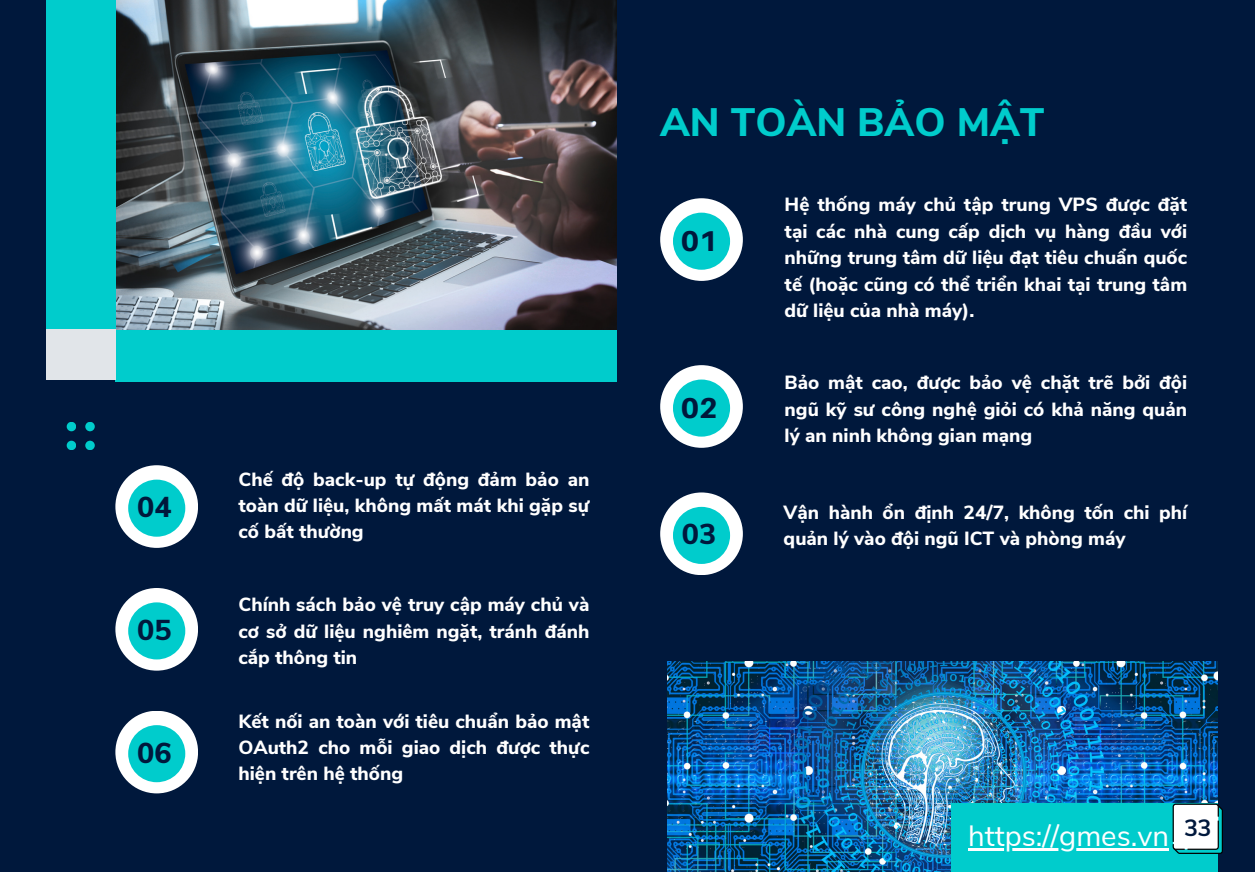
<style>
.page{position:relative;width:1255px;height:872px;background:#fff}
.page>*{position:absolute;margin:0;border:0;box-sizing:border-box;transform-origin:0 0}
.t1{font:800 39.6px "Nunito Sans";color:#0cc}
.t2{font:29.25px "Nunito Sans";color:#fff}
.t3{font:800 28.65px "Nunito Sans";color:#00183c}
.t4{font:800 28.65px "Aileron";color:#00183c}
.t5{font:700 23.4px "Nunito Sans";color:#00183c}
.t6{font:800 19.05px/26.4px "Nunito Sans";color:#fff;text-align:justify}
</style>
<div class="page">
<div style="left:0;top:0;width:1254px;height:872px;background:#00183c"></div>
<img style="left:115px;top:0;width:501px;height:330px">
<div style="left:115px;top:330px;width:501px;height:51px;background:#0cc"></div>
<div style="left:46px;top:329px;width:69px;height:51px;background:#e1e5e9"></div>
<div style="left:46px;top:0;width:69px;height:329px;background:#0cc"></div>
<div style="left:67px;top:422px;width:9px;height:9px;background:#0cc;border-radius:50%"></div>
<div style="left:85px;top:422px;width:10px;height:9px;background:#0cc;border-radius:50%"></div>
<div style="left:67px;top:441px;width:9px;height:9px;background:#0cc;border-radius:50%"></div>
<div style="left:85px;top:441px;width:10px;height:9px;background:#0cc;border-radius:50%"></div>
<div style="left:660px;top:198px;width:83px;height:83px;background:#fff;border-radius:50%"></div>
<div style="left:673px;top:213px;width:57px;height:57px;background:#0cc;border-radius:50%"></div>
<img style="left:667px;top:661px;width:550px;height:211px">
<div style="left:950px;top:803px;width:267px;height:69px;background:#0cc"></div>
<div style="left:660px;top:365px;width:83px;height:83px;background:#fff;border-radius:50%"></div>
<div style="left:673px;top:379px;width:57px;height:58px;background:#0cc;border-radius:50%"></div>
<div style="left:115px;top:465px;width:83px;height:83px;background:#fff;border-radius:50%"></div>
<div style="left:128px;top:480px;width:57px;height:57px;background:#0cc;border-radius:50%"></div>
<div style="left:115px;top:588px;width:83px;height:83px;background:#fff;border-radius:50%"></div>
<div style="left:128px;top:602px;width:57px;height:57px;background:#0cc;border-radius:50%"></div>
<div style="left:115px;top:711px;width:83px;height:82px;background:#fff;border-radius:50%"></div>
<div style="left:128px;top:725px;width:57px;height:57px;background:#0cc;border-radius:50%"></div>
<div style="left:660px;top:492px;width:83px;height:83px;background:#fff;border-radius:50%"></div>
<div style="left:673px;top:507px;width:57px;height:57px;background:#0cc;border-radius:50%"></div>
<hr style="left:968px;top:848px;width:201px;height:2px;background:#fff">
<svg style="left:1172px;top:804px;width:50px;height:50px;background:#c3dcdc"></svg>
<h1 class="t3" style="left:137px;top:488px;width:36px">04</h1>
<p class="t3" style="left:137px;top:611px;width:36px">05</p>
<p class="t3" style="left:137px;top:734px;width:36px">06</p>
<p class="t6" style="left:238px;top:466px;width:352px">Chế độ back-up tự động đảm bảo an toàn dữ liệu, không mất mát khi gặp sự cố bất thường</p>
<p class="t6" style="left:238px;top:592px;width:352px">Chính sách bảo vệ truy cập máy chủ và cơ sở dữ liệu nghiêm ngặt, tránh đánh cắp thông tin</p>
<p class="t6" style="left:238px;top:708px;width:352px">Kết nối an toàn với tiêu chuẩn bảo mật OAuth2 cho mỗi giao dịch được thực hiện trên hệ thống</p>
<p class="t1" style="left:660px;top:96px;width:386px">AN TOÀN BẢO MẬT</p>
<p class="t4" style="left:680px;top:223px;width:38px">01</p>
<p class="t4" style="left:680px;top:390px;width:38px">02</p>
<p class="t6" style="left:784px;top:192px;width:404px">Hệ thống máy chủ tập trung VPS được đặt tại các nhà cung cấp dịch vụ hàng đầu với những trung tâm dữ liệu đạt tiêu chuẩn quốc tế (hoặc cũng có thể triển khai tại trung tâm dữ liệu của nhà máy).</p>
<p class="t6" style="left:784px;top:370px;width:404px">Bảo mật cao, được bảo vệ chặt trẽ bởi đội ngũ kỹ sư công nghệ giỏi có khả năng quản lý an ninh không gian mạng</p>
<p class="t6" style="left:783px;top:499px;width:405px">Vận hành ổn định 24/7, không tốn chi phí</p>
<p class="t3" style="left:682px;top:515px;width:36px">03</p>
<p class="t6" style="left:783px;top:525px;width:343px">quản lý vào đội ngũ ICT và phòng máy</p>
<h2 class="t2" style="left:968px;top:816px;width:202px">https://gmes.vn</h2>
<p class="t5" style="left:1184px;top:812px;width:29px">33</p>
</div>
